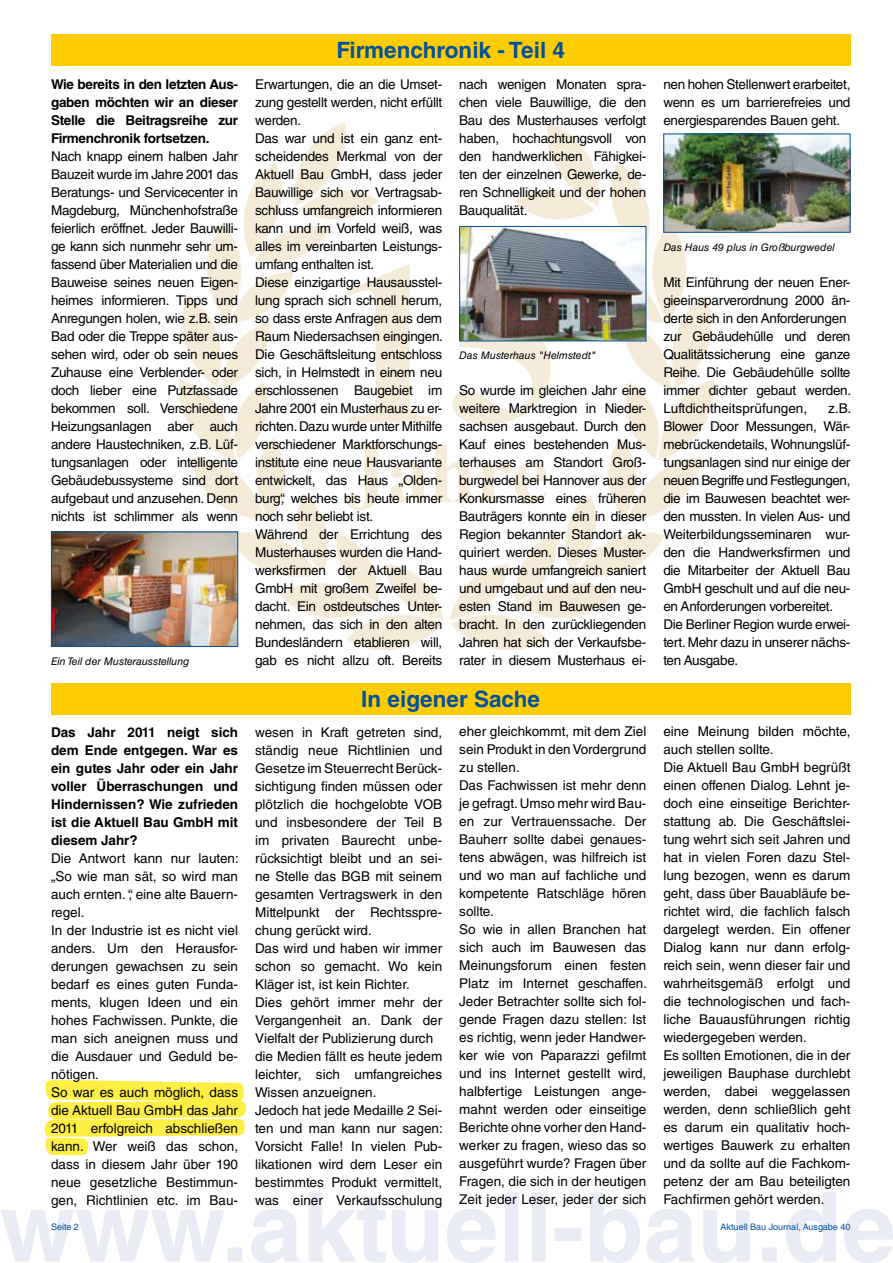
<style>
.page{position:relative;width:893px;height:1263px;background:#fff}
.page>*{position:absolute;margin:0;border:0;box-sizing:border-box;transform-origin:0 0}
.t1{font:700 22.5px "Helvetica LT Std";color:#00519e}
.t2{font:13.5px/18px "Helvetica LT Std";color:#000;text-align:justify}
.t3{font:13.5px/18px "Helvetica LT Std";letter-spacing:-.02em;color:#000}
.t4{font:700 13.5px/18px "Helvetica LT Std";letter-spacing:-.02em;color:#000;text-align:justify}
.t5{font:italic 10.5px "Helvetica LT Std";color:#000}
.t6{font:9px "Helvetica LT Std";color:#00519e}
</style>
<div class="page">
<svg style="left:44px;top:1080px;width:202px;height:75px"></svg>
<svg style="left:1px;top:1192px;width:892px;height:71px"></svg>
<img style="left:179px;top:122px;width:535px;height:527px">
<svg style="left:346px;top:445px;width:202px;height:65px"></svg>
<svg style="left:348px;top:265px;width:207px;height:159px"></svg>
<div style="left:51px;top:683px;width:799px;height:32px;background:#fc0"></div>
<img style="left:53px;top:533px;width:183px;height:112px">
<div style="left:51px;top:531px;width:187px;height:116px;border:1px solid #00519e"></div>
<img style="left:461px;top:228px;width:183px;height:111px">
<div style="left:459px;top:226px;width:187px;height:115px;border:1px solid #00519e"></div>
<img style="left:665px;top:136px;width:183px;height:95px">
<div style="left:663px;top:134px;width:187px;height:99px;border:1px solid #00519e"></div>
<div style="left:51px;top:34px;width:799px;height:32px;background:#fc0"></div>
<p class="t4" style="left:51px;top:75px;width:189px">Wie bereits in den letzten Aus&shy;gaben möchten wir an dieser Stelle die Beitragsreihe zur Firmenchronik fortsetzen.</p>
<p class="t2" style="left:51px;top:147px;width:189px">Nach knapp einem halben Jahr Bauzeit wurde im Jahre 2001 das Beratungs- und Servicecenter in Magdeburg, Münchenhofstraße feierlich eröffnet. Jeder Bauwilli&shy;ge kann sich nunmehr sehr um&shy;fassend über Materialien und die Bauweise seines neuen Eigen&shy;heimes informieren. Tipps und Anregungen holen, wie z.B. sein Bad oder die Treppe später aus&shy;sehen wird, oder ob sein neues Zuhause eine Verblender- oder doch lieber eine Putzfassade bekommen soll. Verschiedene Heizungsanlagen aber auch andere Haustechniken, z.B. Lüf&shy;tungsanlagen oder intelligente Gebäudebussysteme sind dort aufgebaut und anzusehen. Denn nichts ist schlimmer als wenn</p>
<p class="t5" style="left:51px;top:655px;width:140px">Ein Teil der Musterausstellung</p>
<p class="t4" style="left:51px;top:723px;width:189px">Das Jahr 2011 neigt sich dem Ende entgegen. War es ein gutes Jahr oder ein Jahr voller Überraschungen und Hindernissen? Wie zufrieden ist die Aktuell Bau GmbH mit diesem Jahr?</p>
<p class="t2" style="left:51px;top:849px;width:189px;text-align:left">Die Antwort kann nur lauten: „So wie man sät, so wird man auch ernten. “, eine alte Bauern&shy;regel.<br>In der Industrie ist es nicht viel anders. Um den Herausfor&shy;derungen gewachsen zu sein bedarf es eines guten Funda&shy;ments, klugen Ideen und ein hohes Fachwissen. Punkte, die man sich aneignen muss und die Ausdauer und Geduld be&shy;nötigen.<br>So war es auch möglich, dass die Aktuell Bau GmbH das Jahr<br>2011 erfolgreich abschließen kann. Wer weiß das schon, dass in diesem Jahr über 190 neue gesetzliche Bestimmun&shy;gen, Richtlinien etc. im Bau-</p>
<p class="t6" style="left:51px;top:1221px;width:29px">Seite 2</p>
<h1 class="t1" style="left:336px;top:36px;width:230px">Firmenchronik - Teil 4</h1>
<p class="t3" style="left:255px;top:75px;width:189px">Erwartungen, die an die Umset&shy;zung gestellt werden, nicht erfüllt werden.<br>Das war und ist ein ganz ent&shy;scheidendes Merkmal von der<br>Aktuell Bau GmbH, dass jeder<br>Bauwillige sich vor Vertragsab&shy;schluss umfangreich informieren kann und im Vorfeld weiß, was alles im vereinbarten Leistungs&shy;umfang enthalten ist.<br>Diese einzigartige Hausausstel&shy;lung sprach sich schnell herum, so dass erste Anfragen aus dem<br>Raum Niedersachsen eingingen.<br>Die Geschäftsleitung entschloss sich, in Helmstedt in einem neu erschlossenen Baugebiet im<br>Jahre 2001 ein Musterhaus zu er&shy;richten. Dazu wurde unter Mithilfe verschiedener Marktforschungs&shy;institute eine neue Hausvariante entwickelt, das Haus „Olden&shy;burg“, welches bis heute immer noch sehr beliebt ist.<br>Während der Errichtung des<br>Musterhauses wurden die Hand&shy;werksfirmen der Aktuell Bau<br>GmbH mit großem Zweifel be&shy;dacht. Ein ostdeutsches Unter&shy;nehmen, das sich in den alten<br>Bundesländern etablieren will, gab es nicht allzu oft. Bereits</p>
<p class="t2" style="left:459px;top:75px;width:189px">nach wenigen Monaten spra&shy;chen viele Bauwillige, die den Bau des Musterhauses verfolgt haben, hochachtungsvoll von den handwerklichen Fähigkei&shy;ten der einzelnen Gewerke, de&shy;ren Schnelligkeit und der hohen Bauqualität.</p>
<p class="t5" style="left:459px;top:349px;width:138px">Das Musterhaus "Helmstedt"</p>
<p class="t2" style="left:459px;top:381px;width:189px">So wurde im gleichen Jahr eine weitere Marktregion in Nieder&shy;sachsen ausgebaut. Durch den Kauf eines bestehenden Mus&shy;terhauses am Standort Groß&shy;burgwedel bei Hannover aus der Konkursmasse eines früheren Bauträgers konnte ein in dieser Region bekannter Standort ak&shy;quiriert werden. Dieses Muster&shy;haus wurde umfangreich saniert und umgebaut und auf den neu&shy;esten Stand im Bauwesen ge&shy;bracht. In den zurückliegenden Jahren hat sich der Verkaufsbe&shy;rater in diesem Musterhaus ei-</p>
<h1 class="t1" style="left:361px;top:686px;width:180px">In eigener Sache</h1>
<p class="t2" style="left:663px;top:75px;width:189px">nen hohen Stellenwert erarbeitet, wenn es um barrierefreies und energiesparendes Bauen geht.</p>
<p class="t5" style="left:663px;top:241px;width:173px">Das Haus 49 plus in Großburgwedel</p>
<p class="t3" style="left:663px;top:273px;width:189px">Mit Einführung der neuen Ener&shy;gieeinsparverordnung 2000 än&shy;derte sich in den Anforderungen zur Gebäudehülle und deren<br>Qualitätssicherung eine ganze<br>Reihe. Die Gebäudehülle sollte immer dichter gebaut werden.<br>Luftdichtheitsprüfungen,</p>
<p class="t3" style="left:663px;top:399px;width:189px;text-indent:165px">z.B.<br>Blower Door Messungen, Wär&shy;mebrückendetails, Wohnungslüf&shy;tungsanlagen sind nur einige der neuen Begriffe und Festlegungen, die im Bauwesen beachtet wer&shy;den mussten. In vielen Aus- und<br>Weiterbildungsseminaren wur&shy;den die Handwerksfirmen und die Mitarbeiter der Aktuell Bau<br>GmbH geschult und auf die neu&shy;en Anforderungen vorbereitet.<br>Die Berliner Region wurde erwei&shy;tert. Mehr dazu in unserer nächs&shy;ten Ausgabe.</p>
<p class="t2" style="left:255px;top:723px;width:189px;text-align:left">wesen in Kraft getreten sind, ständig neue Richtlinien und<br>Gesetze im Steuerrecht Berück&shy;sichtigung finden müssen oder plötzlich die hochgelobte VOB und insbesondere der Teil B im privaten Baurecht unbe&shy;rücksichtigt bleibt und an sei&shy;ne Stelle das BGB mit seinem gesamten Vertragswerk in den<br>Mittelpunkt der Rechtsspre&shy;chung gerückt wird.<br>Das wird und haben wir immer schon so gemacht. Wo kein<br>Kläger ist, ist kein Richter.<br>Dies gehört immer mehr der<br>Vergangenheit an. Dank der<br>Vielfalt der Publizierung durch die Medien fällt es heute jedem leichter, sich umfangreiches<br>Wissen anzueignen.<br>Jedoch hat jede Medaille 2 Sei&shy;ten und man kann nur sagen:<br>Vorsicht Falle! In vielen Pub&shy;likationen wird dem Leser ein bestimmtes Produkt vermittelt, was einer Verkaufsschulung</p>
<p class="t2" style="left:459px;top:723px;width:189px;text-align:left">eher gleichkommt, mit dem Ziel sein Produkt in den Vordergrund zu stellen.<br>Das Fachwissen ist mehr denn je gefragt. Umso mehr wird Bau&shy;en zur Vertrauenssache. Der<br>Bauherr sollte dabei genaues&shy;tens abwägen, was hilfreich ist und wo man auf fachliche und kompetente Ratschläge hören sollte.<br>So wie in allen Branchen hat sich auch im Bauwesen das<br>Meinungsforum einen festen<br>Platz im Internet geschaffen.<br>Jeder Betrachter sollte sich fol&shy;gende Fragen dazu stellen: Ist es richtig, wenn jeder Handwer&shy;ker wie von Paparazzi gefilmt und ins Internet gestellt wird, halbfertige Leistungen ange&shy;mahnt werden oder einseitige<br>Berichte ohne vorher den Hand&shy;werker zu fragen, wieso das so ausgeführt wurde? Fragen über<br>Fragen, die sich in der heutigen<br>Zeit jeder Leser, jeder der sich</p>
<p class="t2" style="left:663px;top:722px;width:189px;text-align:left">eine Meinung bilden möchte, auch stellen sollte.<br>Die Aktuell Bau GmbH begrüßt einen offenen Dialog. Lehnt je&shy;doch eine einseitige Berichter&shy;stattung ab. Die Geschäftslei&shy;tung wehrt sich seit Jahren und hat in vielen Foren dazu Stel&shy;lung bezogen, wenn es darum geht, dass über Bauabläufe be&shy;richtet wird, die fachlich falsch dargelegt werden. Ein offener<br>Dialog kann nur dann erfolg&shy;reich sein, wenn dieser fair und wahrheitsgemäß erfolgt und die technologischen und fach&shy;liche Bauausführungen richtig wiedergegeben werden.<br>Es sollten Emotionen, die in der jeweiligen Bauphase durchlebt werden, dabei weggelassen werden, denn schließlich geht es darum ein qualitativ hoch&shy;wertiges Bauwerk zu erhalten und da sollte auf die Fachkom&shy;petenz der am Bau beteiligten<br>Fachfirmen gehört werden.</p>
<p class="t6" style="left:721px;top:1221px;width:131px">Aktuell Bau Journal, Ausgabe 40</p>
</div>
